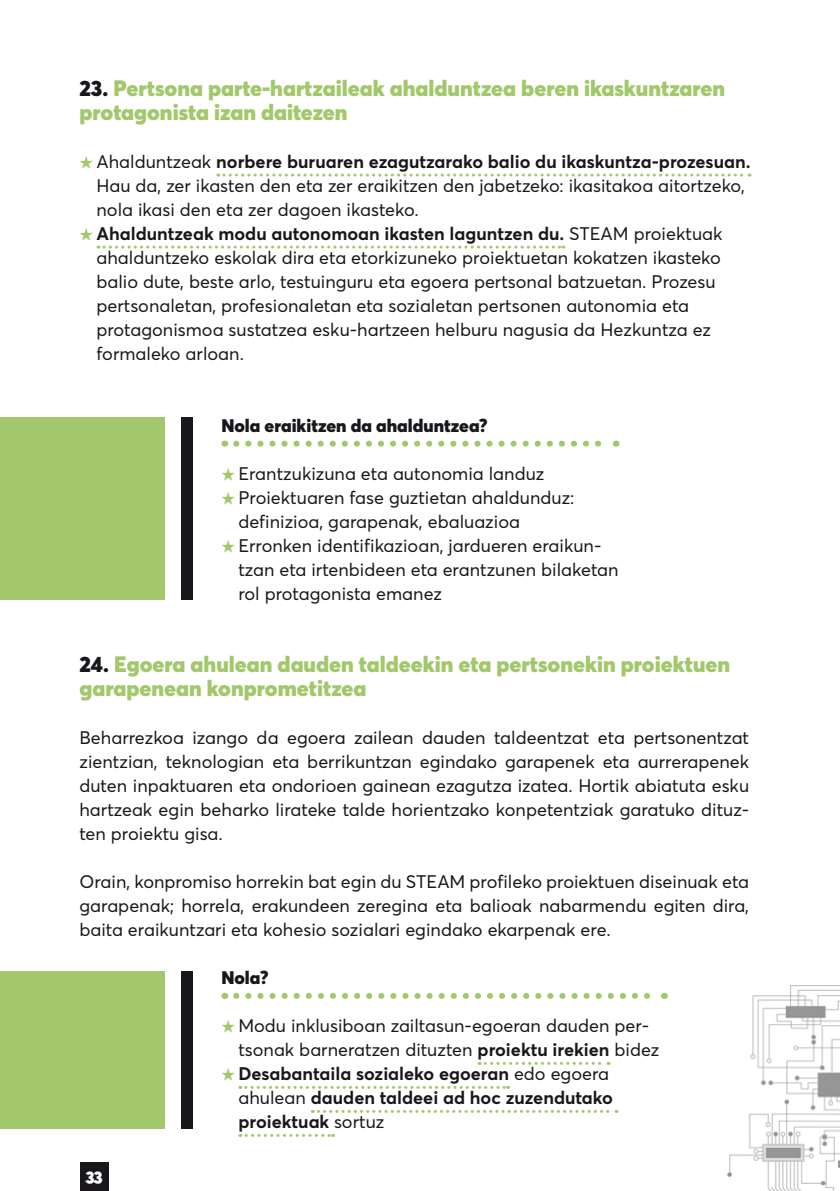
<style>
.page{position:relative;width:840px;height:1191px;background:#fff}
.page>*{position:absolute;margin:0;border:0;box-sizing:border-box;transform-origin:0 0}
.t1{font:900 22px/24px "Averta";color:#a2c86b}
.t2{font:18px/24px "Averta";color:#1a171c}
.t3{font:700 18px/24px "Averta";color:#1a171c}
.t4{font:900 18px "Averta";color:#1a171c}
.t5{font:900 18px "Averta";color:#fff}
.s1{color:#1a171c}
.s2{font-weight:900;color:#a2c86b}
.s3{font-weight:700}
.s4{font-weight:400}
</style>
<div class="page">
<svg style="left:218px;top:174px;width:531px;height:3px"></svg>
<svg style="left:98px;top:246px;width:465px;height:3px"></svg>
<div style="left:0;top:417px;width:164px;height:183px;background:#a2c86b"></div>
<div style="left:0;top:971px;width:164px;height:157px;background:#a2c86b"></div>
<div style="left:181px;top:417px;width:12px;height:183px;background:#1a171c"></div>
<div style="left:181px;top:971px;width:12px;height:157px;background:#1a171c"></div>
<img style="left:727px;top:985px;width:112px;height:206px">
<svg style="left:236px;top:441px;width:365px;height:6px"></svg>
<svg style="left:236px;top:993px;width:414px;height:6px"></svg>
<svg style="left:479px;top:1062px;width:129px;height:3px"></svg>
<svg style="left:240px;top:1086px;width:268px;height:3px"></svg>
<svg style="left:312px;top:1110px;width:304px;height:3px"></svg>
<svg style="left:240px;top:1134px;width:93px;height:3px"></svg>
<div style="left:80px;top:1162px;width:28px;height:29px;background:#1a171c"></div>
<p class="t1" style="left:79px;top:76px;width:647px"><span class="s1">23.</span> Pertsona parte-hartzaileak ahalduntzea beren ikaskuntzaren protagonista izan daitezen</p>
<p class="t2" style="left:96px;top:150px;width:655px;text-indent:-17px"><span class="s2">★</span> Ahalduntzeak <span class="s3">norbere buruaren ezagutzarako balio du ikaskuntza-prozesuan.<br></span>Hau da, zer ikasten den eta zer eraikitzen den jabetzeko: ikasitakoa aitortzeko, nola ikasi den eta zer dagoen ikasteko.</p>
<p class="t2" style="left:96px;top:221px;width:627px;text-indent:-17px"><span class="s2">★</span> <span class="s3">Ahalduntzeak modu autonomoan ikasten laguntzen du.</span> STEAM proiektuak ahalduntzeko eskolak dira eta etorkizuneko proiektuetan kokatzen ikasteko balio dute, beste arlo, testuinguru eta egoera pertsonal batzuetan. Prozesu pertsonaletan, profesionaletan eta sozialetan pertsonen autonomia eta protagonismoa sustatzea esku-hartzeen helburu nagusia da Hezkuntza ez formaleko arloan.</p>
<p class="t4" style="left:221px;top:414px;width:267px">Nola eraikitzen da ahalduntzea?</p>
<p class="t2" style="left:221px;top:462px;width:324px"><span class="s2">★</span> Erantzukizuna eta autonomia landuz</p>
<p class="t2" style="left:238px;top:486px;width:337px;text-indent:-17px"><span class="s2">★</span> Proiektuaren fase guztietan ahaldunduz: definizioa, garapenak, ebaluazioa</p>
<p class="t2" style="left:238px;top:533px;width:381px;text-indent:-17px"><span class="s2">★</span> Erronken identifikazioan, jardueren eraikun&shy;tzan eta irtenbideen eta erantzunen bilaketan rol protagonista emanez</p>
<p class="t1" style="left:79px;top:652px;width:652px"><span class="s1">24.</span> Egoera ahulean dauden taldeekin eta pertsonekin proiektuen garapenean konprometitzea</p>
<p class="t2" style="left:79px;top:726px;width:670px;text-align:justify">Beharrezkoa izango da egoera zailean dauden taldeentzat eta pertsonentzat zientzian, teknologian eta berrikuntzan egindako garapenek eta aurrerapenek duten inpaktuaren eta ondorioen gainean ezagutza izatea. Hortik abiatuta esku hartzeak egin beharko lirateke talde horientzako konpetentziak garatuko dituz&shy;ten proiektu gisa.</p>
<p class="t2" style="left:79px;top:869px;width:670px;text-align:justify">Orain, konpromiso horrekin bat egin du STEAM profileko proiektuen diseinuak eta garapenak; horrela, erakundeen zeregina eta balioak nabarmendu egiten dira, baita eraikuntzari eta kohesio sozialari egindako ekarpenak ere.</p>
<p class="t5" style="left:85px;top:1162px;width:19px">33</p>
<p class="t4" style="left:221px;top:966px;width:49px">Nola?</p>
<p class="t2" style="left:238px;top:1014px;width:422px;text-indent:-17px"><span class="s2">★</span> Modu inklusiboan zailtasun-egoeran dauden per&shy;tsonak barneratzen dituzten <span class="s3">proiektu irekien</span> bidez</p>
<p class="t3" style="left:238px;top:1061px;width:375px;text-indent:-17px"><span class="s2">★</span> Desabantaila sozialeko egoeran <span class="s4">edo egoera ahulean</span> dauden taldeei ad hoc zuzendutako proiektuak <span class="s4">sortuz</span></p>
</div>
